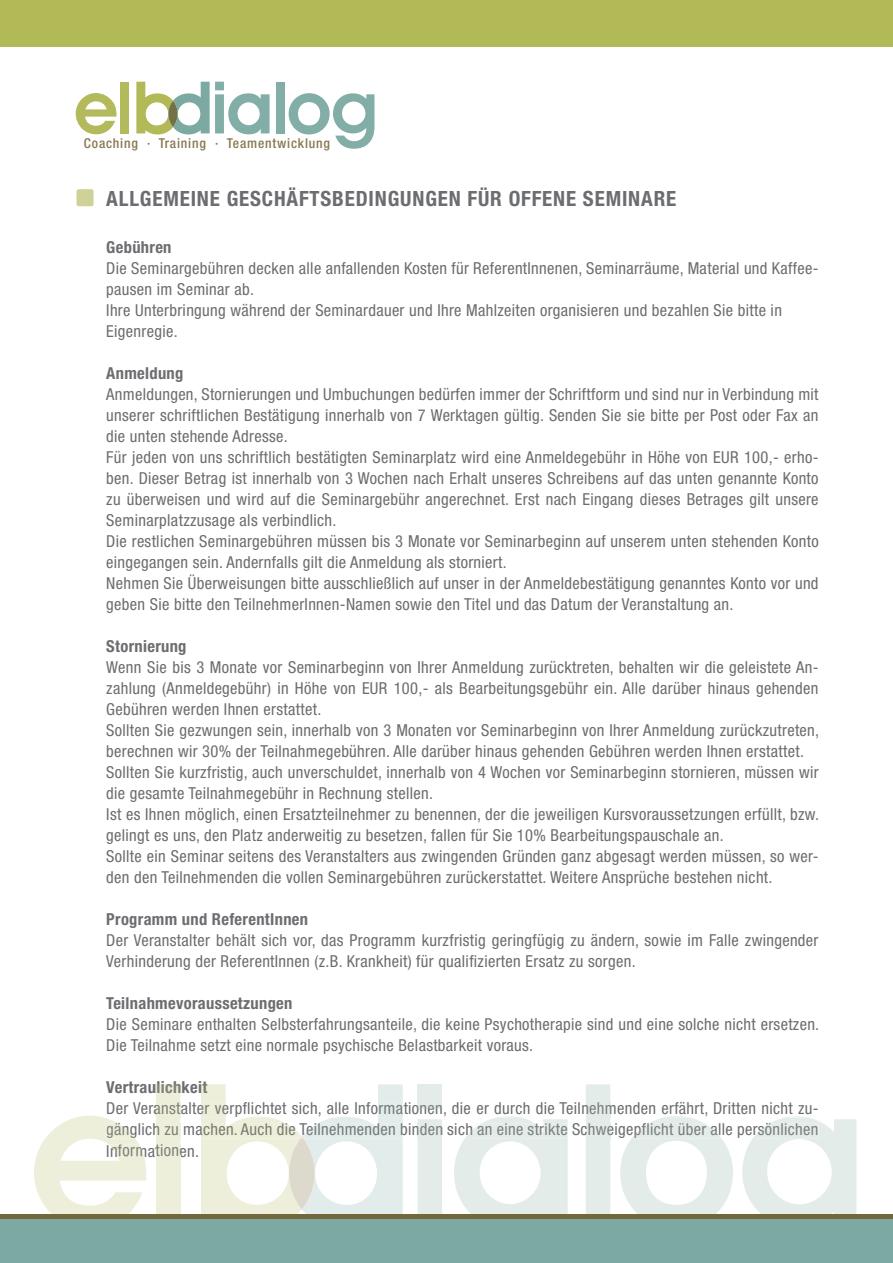
<style>
.page{position:relative;width:893px;height:1263px;background:#fff}
.page>*{position:absolute;margin:0;border:0;box-sizing:border-box;transform-origin:0 0}
.t1{font:700 condensed 21px "Helvetica Neue";letter-spacing:.04em;color:#6c6d70}
.t2{font:condensed 16.5px/21px "Helvetica Neue";letter-spacing:.02em;color:#6c6d70}
.t3{font:700 condensed 16.5px "Helvetica Neue";letter-spacing:.02em;color:#6c6d70}
.t4{font:condensed 16.5px "Helvetica Neue";letter-spacing:.02em;color:#7f8178}
.t5{font:500 condensed 13.65px "Helvetica Neue";letter-spacing:.06em;color:#887951}
</style>
<div class="page">
<svg style="left:156px;top:1093px;width:24px;height:51px"></svg>
<div style="left:156px;top:1084px;width:24px;height:9px;background:#eeefda"></div>
<div style="left:156px;top:1102px;width:24px;height:15px;background:#eeefda"></div>
<div style="left:156px;top:1123px;width:24px;height:15px;background:#eeefda"></div>
<div style="left:156px;top:1156px;width:24px;height:71px;background:#eeefda"></div>
<div style="left:156px;top:1144px;width:24px;height:12px;background:#eeefda"></div>
<div style="left:418px;top:1084px;width:24px;height:18px;background:#e4ecea"></div>
<div style="left:418px;top:1102px;width:24px;height:6px;background:#e4ecea"></div>
<div style="left:418px;top:1119px;width:24px;height:95px;background:#e4ecea"></div>
<div style="left:418px;top:1123px;width:24px;height:15px;background:#e4ecea"></div>
<svg style="left:454px;top:1116px;width:114px;height:98px"></svg>
<div style="left:586px;top:1084px;width:24px;height:130px;background:#e4ecea"></div>
<div style="left:586px;top:1102px;width:24px;height:15px;background:#e4ecea"></div>
<div style="left:586px;top:1123px;width:24px;height:15px;background:#e4ecea"></div>
<svg style="left:620px;top:1116px;width:113px;height:98px"></svg>
<svg style="left:742px;top:1116px;width:114px;height:98px"></svg>
<svg style="left:201px;top:1084px;width:202px;height:130px"></svg>
<svg style="left:34px;top:1116px;width:112px;height:98px"></svg>
<div style="left:120px;top:82px;width:9px;height:51px;background:#b3ba5b"></div>
<div style="left:276px;top:82px;width:9px;height:51px;background:#82aea7"></div>
<svg style="left:289px;top:93px;width:85px;height:56px"></svg>
<svg style="left:136px;top:82px;width:134px;height:52px"></svg>
<svg style="left:76px;top:93px;width:40px;height:41px"></svg>
<div style="left:0;top:0;width:893px;height:47px;background:#b2b957"></div>
<div style="left:0;top:1214px;width:893px;height:19px;background:#73673c"></div>
<div style="left:0;top:1219px;width:893px;height:44px;background:#7caaa3"></div>
<div style="left:77px;top:189px;width:17px;height:17px;background:#ced198;border-radius:2px"></div>
<p class="t5" style="left:84px;top:135px;width:248px">Coaching · Training · Teamentwicklung</p>
<p class="t1" style="left:106px;top:185px;width:571px">ALLGEMEINE GESCHÄFTSBEDINGUNGEN FÜR OFFENE SEMINARE</p>
<p class="t3" style="left:106px;top:237px;width:67px">Gebühren</p>
<p class="t2" style="left:106px;top:258px;width:714px">Die Seminargebühren decken alle anfallenden Kosten für ReferentInnenen, Seminarräume, Material und Kaffee&shy;pausen im Seminar ab.<br>Ihre Unterbringung während der Seminardauer und Ihre Mahlzeiten organisieren und bezahlen Sie bitte in Eigenregie.</p>
<p class="t3" style="left:106px;top:363px;width:79px">Anmeldung</p>
<p class="t2" style="left:106px;top:384px;width:714px">Anmeldungen, Stornierungen und Umbuchungen bedürfen immer der Schriftform und sind nur in Verbindung mit unserer schriftlichen Bestätigung innerhalb von 7 Werktagen gültig. Senden Sie sie bitte per Post oder Fax an die unten stehende Adresse.<br>Für jeden von uns schriftlich bestätigten Seminarplatz wird eine Anmeldegebühr in Höhe von EUR 100,- erho&shy;ben. Dieser Betrag ist innerhalb von 3 Wochen nach Erhalt unseres Schreibens auf das unten genannte Konto zu überweisen und wird auf die Seminargebühr angerechnet. Erst nach Eingang dieses Betrages gilt unsere Seminarplatzzusage als verbindlich.<br>Die restlichen Seminargebühren müssen bis 3 Monate vor Seminarbeginn auf unserem unten stehenden Konto eingegangen sein. Andernfalls gilt die Anmeldung als storniert.<br>Nehmen Sie Überweisungen bitte ausschließlich auf unser in der Anmeldebestätigung genanntes Konto vor und geben Sie bitte den TeilnehmerInnen-Namen sowie den Titel und das Datum der Veranstaltung an.</p>
<p class="t3" style="left:106px;top:636px;width:82px">Stornierung</p>
<p class="t2" style="left:106px;top:657px;width:714px">Wenn Sie bis 3 Monate vor Seminarbeginn von Ihrer Anmeldung zurücktreten, behalten wir die geleistete An&shy;zahlung (Anmeldegebühr) in Höhe von EUR 100,- als Bearbeitungsgebühr ein. Alle darüber hinaus gehenden Gebühren werden Ihnen erstattet.<br>Sollten Sie gezwungen sein, innerhalb von 3 Monaten vor Seminarbeginn von Ihrer Anmeldung zurückzutreten, berechnen wir 30% der Teilnahmegebühren. Alle darüber hinaus gehenden Gebühren werden Ihnen erstattet.<br>Sollten Sie kurzfristig, auch unverschuldet, innerhalb von 4 Wochen vor Seminarbeginn stornieren, müssen wir die gesamte Teilnahmegebühr in Rechnung stellen.<br>Ist es Ihnen möglich, einen Ersatzteilnehmer zu benennen, der die jeweiligen Kursvoraussetzungen erfüllt, bzw. gelingt es uns, den Platz anderweitig zu besetzen, fallen für Sie 10% Bearbeitungspauschale an.<br>Sollte ein Seminar seitens des Veranstalters aus zwingenden Gründen ganz abgesagt werden müssen, so wer&shy;den den Teilnehmenden die vollen Seminargebühren zurückerstattet. Weitere Ansprüche bestehen nicht.</p>
<p class="t3" style="left:106px;top:909px;width:203px">Programm und ReferentInnen</p>
<p class="t2" style="left:106px;top:930px;width:714px">Der Veranstalter behält sich vor, das Programm kurzfristig geringfügig zu ändern, sowie im Falle zwingender<br>Verhinderung der ReferentInnen (z.B. Krankheit) für qualifizierten Ersatz zu sorgen.</p>
<p class="t3" style="left:106px;top:993px;width:188px">Teilnahmevoraussetzungen</p>
<p class="t2" style="left:106px;top:1014px;width:714px">Die Seminare enthalten Selbsterfahrungsanteile, die keine Psychotherapie sind und eine solche nicht ersetzen.<br>Die Teilnahme setzt eine normale psychische Belastbarkeit voraus.</p>
<p class="t3" style="left:106px;top:1077px;width:103px">Vertraulichkeit</p>
<p class="t2" style="left:106px;top:1098px;width:714px">Der Veranstalter verpflichtet sich, alle Informationen, die er durch die Teilnehmenden erfährt, Dritten nicht zu&shy;gänglich zu machen. Auch die Teilnehmenden binden sich an eine strikte Schweigepflicht über alle persönlichen</p>
<p class="t4" style="left:106px;top:1141px;width:94px">Informationen.</p>
</div>
